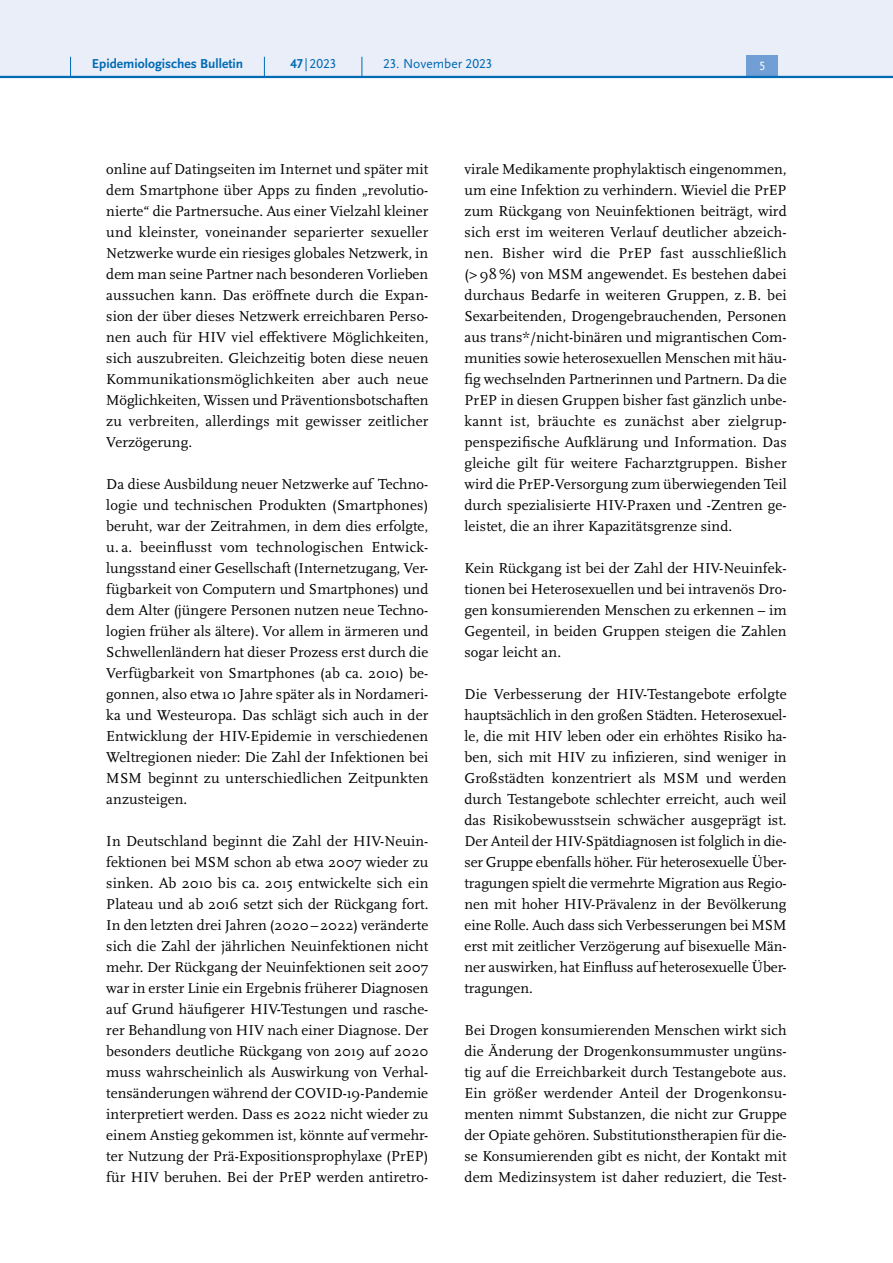
<style>
.page{position:relative;width:893px;height:1263px;background:#fff}
.page>*{position:absolute;margin:0;border:0;box-sizing:border-box;transform-origin:0 0}
.P_-_Fließtext{font:15px/21px "Scala Pro";letter-spacing:.005em;color:#000;text-align:justify}
.t1{font:700 13.5px "Scala Sans Pro";color:#006ab4}
.t2{font:13.5px "Scala Sans Pro";color:#006ab4}
.t3{font:12.45px "Scala Sans Pro";color:#fff}
.s1{font-weight:700}
</style>
<div class="page">
<div style="left:0;top:0;width:893px;height:77px;background:#eaeef9"></div>
<div style="left:746px;top:55px;width:32px;height:21px;background:#719ed4"></div>
<hr style="left:0;top:76px;width:893px;height:2px;background:#006ab4">
<svg style="left:70px;top:57px;width:1px;height:19px"></svg>
<svg style="left:264px;top:57px;width:1px;height:19px"></svg>
<svg style="left:362px;top:57px;width:1px;height:19px"></svg>
<p class="t1" style="left:92px;top:55px;width:153px">Epidemiologisches Bulletin</p>
<p class="t2" style="left:291px;top:55px;width:47px"><span class="s1">47</span> |2023</p>
<p class="t2" style="left:383px;top:55px;width:111px">23. November 2023</p>
<p class="t3" style="left:759px;top:59px;width:8px">5</p>
<p class="P_-_Fließtext" style="left:106px;top:158px;width:324px">online auf Datingseiten im Internet und später mit dem Smartphone über Apps zu finden „revolutio&shy;nierte“ die Partnersuche. Aus einer Vielzahl kleiner und kleinster, voneinander separierter sexueller Netzwerke wurde ein riesiges globales Netzwerk, in dem man seine Partner nach besonderen Vorlieben aussuchen kann. Das eröffnete durch die Expan&shy;sion der über dieses Netzwerk erreichbaren Perso&shy;nen auch für HIV viel effektivere Möglichkeiten, sich auszubreiten. Gleichzeitig boten diese neuen Kommunikationsmöglichkeiten aber auch neue Möglichkeiten, Wissen und Präventionsbotschaften zu verbreiten, allerdings mit gewisser zeitlicher Verzögerung.</p>
<p class="P_-_Fließtext" style="left:106px;top:473px;width:324px">Da diese Ausbildung neuer Netzwerke auf Techno&shy;logie und technischen Produkten (Smartphones) beruht, war der Zeitrahmen, in dem dies erfolgte, u. a. beeinflusst vom technologischen Entwick&shy;lungsstand einer Gesellschaft (Internetzugang, Ver&shy;fügbarkeit von Computern und Smartphones) und dem Alter (jüngere Personen nutzen neue Techno&shy;logien früher als ältere). Vor allem in ärmeren und Schwellenländern hat dieser Prozess erst durch die Verfügbarkeit von Smartphones (ab ca. 2010) be&shy;gonnen, also etwa 10 Jahre später als in Nordameri&shy;ka und Westeuropa. Das schlägt sich auch in der Entwicklung der HIV-Epidemie in verschiedenen Weltregionen nieder: Die Zahl der Infektionen bei MSM beginnt zu unterschiedlichen Zeitpunkten anzusteigen.</p>
<p class="P_-_Fließtext" style="left:106px;top:830px;width:324px">In Deutschland beginnt die Zahl der HIV-Neuin&shy;fektionen bei MSM schon ab etwa 2007 wieder zu sinken. Ab 2010 bis ca. 2015 entwickelte sich ein Plateau und ab 2016 setzt sich der Rückgang fort.<br>In den letzten drei Jahren (2020– 2022) veränderte sich die Zahl der jährlichen Neuinfektionen nicht mehr. Der Rückgang der Neuinfektionen seit 2007 war in erster Linie ein Ergebnis früherer Diagnosen auf Grund häufigerer HIV-Testungen und rasche&shy;rer Behandlung von HIV nach einer Diagnose. Der besonders deutliche Rückgang von 2019 auf 2020 muss wahrscheinlich als Auswirkung von Verhal&shy;tensänderungen während der COVID-19-Pandemie interpretiert werden. Dass es 2022 nicht wieder zu einem Anstieg gekommen ist, könnte auf vermehr&shy;ter Nutzung der Prä-Expositionsprophylaxe (PrEP) für HIV beruhen. Bei der PrEP werden antiretro-</p>
<p class="P_-_Fließtext" style="left:465px;top:158px;width:324px">virale Medikamente prophylaktisch eingenommen, um eine Infektion zu verhindern. Wieviel die PrEP zum Rückgang von Neuinfektionen beiträgt, wird sich erst im weiteren Verlauf deutlicher abzeich&shy;nen. Bisher wird die PrEP fast ausschließlich (&gt;98%) von MSM angewendet. Es bestehen dabei durchaus Bedarfe in weiteren Gruppen, z.B. bei Sexarbeitenden, Drogengebrauchenden, Personen aus trans*/nicht-binären und migrantischen Com&shy;munities sowie heterosexuellen Menschen mit häu&shy;fig wechselnden Partnerinnen und Partnern. Da die PrEP in diesen Gruppen bisher fast gänzlich unbe&shy;kannt ist, bräuchte es zunächst aber zielgrup&shy;penspezifische Aufklärung und Information. Das gleiche gilt für weitere Facharztgruppen. Bisher wird die PrEP-Versorgung zum überwiegenden Teil durch spezialisierte HIV-Praxen und -Zentren ge&shy;leistet, die an ihrer Kapazitätsgrenze sind.</p>
<p class="P_-_Fließtext" style="left:465px;top:557px;width:324px">Kein Rückgang ist bei der Zahl der HIV-Neuinfek&shy;tionen bei Heterosexuellen und bei intravenös Dro&shy;gen konsumierenden Menschen zu erkennen – im Gegenteil, in beiden Gruppen steigen die Zahlen sogar leicht an.</p>
<p class="P_-_Fließtext" style="left:465px;top:683px;width:324px">Die Verbesserung der HIV-Testangebote erfolgte hauptsächlich in den großen Städten. Heterosexuel&shy;le, die mit HIV leben oder ein erhöhtes Risiko ha&shy;ben, sich mit HIV zu infizieren, sind weniger in Großstädten konzentriert als MSM und werden durch Testangebote schlechter erreicht, auch weil das Risikobewusstsein schwächer ausgeprägt ist.<br>Der Anteil der HIV-Spätdiagnosen ist folglich in die&shy;ser Gruppe ebenfalls höher. Für heterosexuelle Über&shy;tragungen spielt die vermehrte Migration aus Regio&shy;nen mit hoher HIV-Prävalenz in der Bevölkerung eine Rolle. Auch dass sich Verbesserungen bei MSM erst mit zeitlicher Verzögerung auf bisexuelle Män&shy;ner auswirken, hat Einfluss auf heterosexuelle Über&shy;tragungen.</p>
<p class="P_-_Fließtext" style="left:465px;top:1019px;width:324px">Bei Drogen konsumierenden Menschen wirkt sich die Änderung der Drogenkonsummuster ungüns&shy;tig auf die Erreichbarkeit durch Testangebote aus.<br>Ein größer werdender Anteil der Drogenkonsu&shy;menten nimmt Substanzen, die nicht zur Gruppe der Opiate gehören. Substitutionstherapien für die&shy;se Konsumierenden gibt es nicht, der Kontakt mit dem Medizinsystem ist daher reduziert, die Test-</p>
</div>
